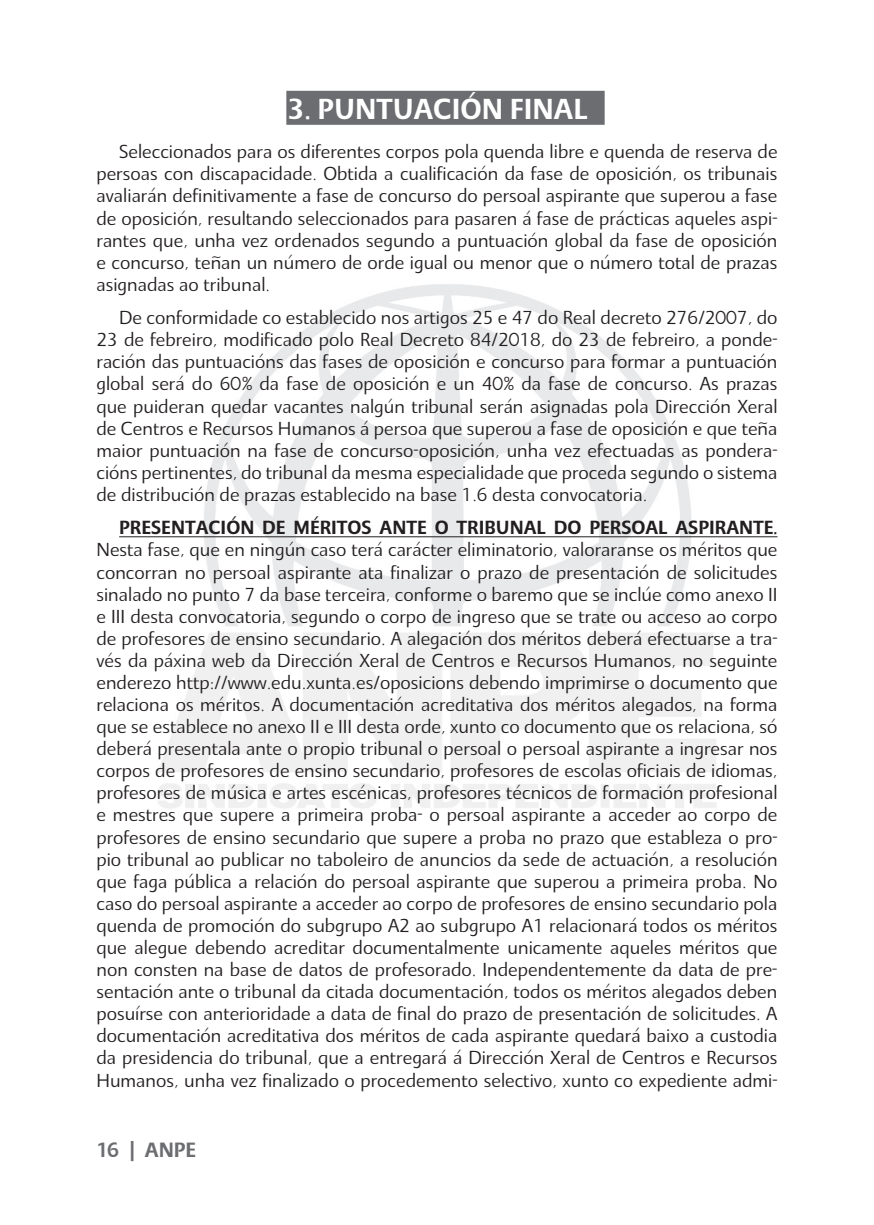
<style>
.page{position:relative;width:874px;height:1225px;background:#fff}
.page>*{position:absolute;margin:0;border:0;box-sizing:border-box;transform-origin:0 0}
.t1{font:700 28px "BUPA Quanta";color:#fff}
.t2{font:700 20px "BUPA Quanta";color:#6c6d70}
.t3{font:18.4px/22px "BUPA Quanta Text";color:#231f20;text-align:justify}
.t4{font:700 18.4px "BUPA Quanta";color:#231f20}
</style>
<div class="page">
<img style="left:119px;top:284px;width:647px;height:525px">
<div style="left:286px;top:91px;width:318px;height:34px;background:#6c6d70"></div>
<hr style="left:119px;top:536px;width:658px;height:1px;background:#231f20">
<h1 class="t1" style="left:286px;top:91px;width:302px">3. PUNTUACIÓN FINAL</h1>
<p class="t3" style="left:96px;top:140px;width:682px;text-indent:23px">Seleccionados para os diferentes corpos pola quenda libre e quenda de reserva de persoas con discapacidade. Obtida a cualificación da fase de oposición, os tribunais avaliarán definitivamente a fase de concurso do persoal aspirante que superou a fase de oposición, resultando seleccionados para pasaren á fase de prácticas aqueles aspi&shy;rantes que, unha vez ordenados segundo a puntuación global da fase de oposición e concurso, teñan un número de orde igual ou menor que o número total de prazas asignadas ao tribunal.</p>
<p class="t3" style="left:96px;top:306px;width:682px;text-indent:23px">De conformidade co establecido nos artigos 25 e 47 do Real decreto 276/2007, do 23 de febreiro, modificado polo Real Decreto 84/2018, do 23 de febreiro, a ponde&shy;ración das puntuacións das fases de oposición e concurso para formar a puntuación global será do 60% da fase de oposición e un 40% da fase de concurso. As prazas que puideran quedar vacantes nalgún tribunal serán asignadas pola Dirección Xeral de Centros e Recursos Humanos á persoa que superou a fase de oposición e que teña maior puntuación na fase de concurso-oposición, unha vez efectuadas as pondera&shy;cións pertinentes, do tribunal da mesma especialidade que proceda segundo o sistema de distribución de prazas establecido na base 1.6 desta convocatoria.</p>
<p class="t4" style="left:119px;top:516px;width:659px">PRESENTACIÓN DE MÉRITOS ANTE O TRIBUNAL DO PERSOAL ASPIRANTE.</p>
<p class="t3" style="left:96px;top:538px;width:682px">Nesta fase, que en ningún caso terá carácter eliminatorio, valoraranse os méritos que concorran no persoal aspirante ata finalizar o prazo de presentación de solicitudes sinalado no punto 7 da base terceira, conforme o baremo que se inclúe como anexo II e III desta convocatoria, segundo o corpo de ingreso que se trate ou acceso ao corpo de profesores de ensino secundario. A alegación dos méritos deberá efectuarse a tra&shy;vés da páxina web da Dirección Xeral de Centros e Recursos Humanos, no seguinte enderezo http://www.edu.xunta.es/oposicions debendo imprimirse o documento que relaciona os méritos. A documentación acreditativa dos méritos alegados, na forma que se establece no anexo II e III desta orde, xunto co documento que os relaciona, só deberá presentala ante o propio tribunal o persoal o persoal aspirante a ingresar nos corpos de profesores de ensino secundario, profesores de escolas oficiais de idiomas, profesores de música e artes escénicas, profesores técnicos de formación profesional e mestres que supere a primeira proba- o persoal aspirante a acceder ao corpo de profesores de ensino secundario que supere a proba no prazo que estableza o pro&shy;pio tribunal ao publicar no taboleiro de anuncios da sede de actuación, a resolución que faga pública a relación do persoal aspirante que superou a primeira proba. No caso do persoal aspirante a acceder ao corpo de profesores de ensino secundario pola quenda de promoción do subgrupo A2 ao subgrupo A1 relacionará todos os méritos que alegue debendo acreditar documentalmente unicamente aqueles méritos que non consten na base de datos de profesorado. Independentemente da data de pre&shy;sentación ante o tribunal da citada documentación, todos os méritos alegados deben posuírse con anterioridade a data de final do prazo de presentación de solicitudes. A documentación acreditativa dos méritos de cada aspirante quedará baixo a custodia da presidencia do tribunal, que a entregará á Dirección Xeral de Centros e Recursos Humanos, unha vez finalizado o procedemento selectivo, xunto co expediente admi-</p>
<p class="t2" style="left:96px;top:1137px;width:101px">16 | ANPE</p>
</div>
